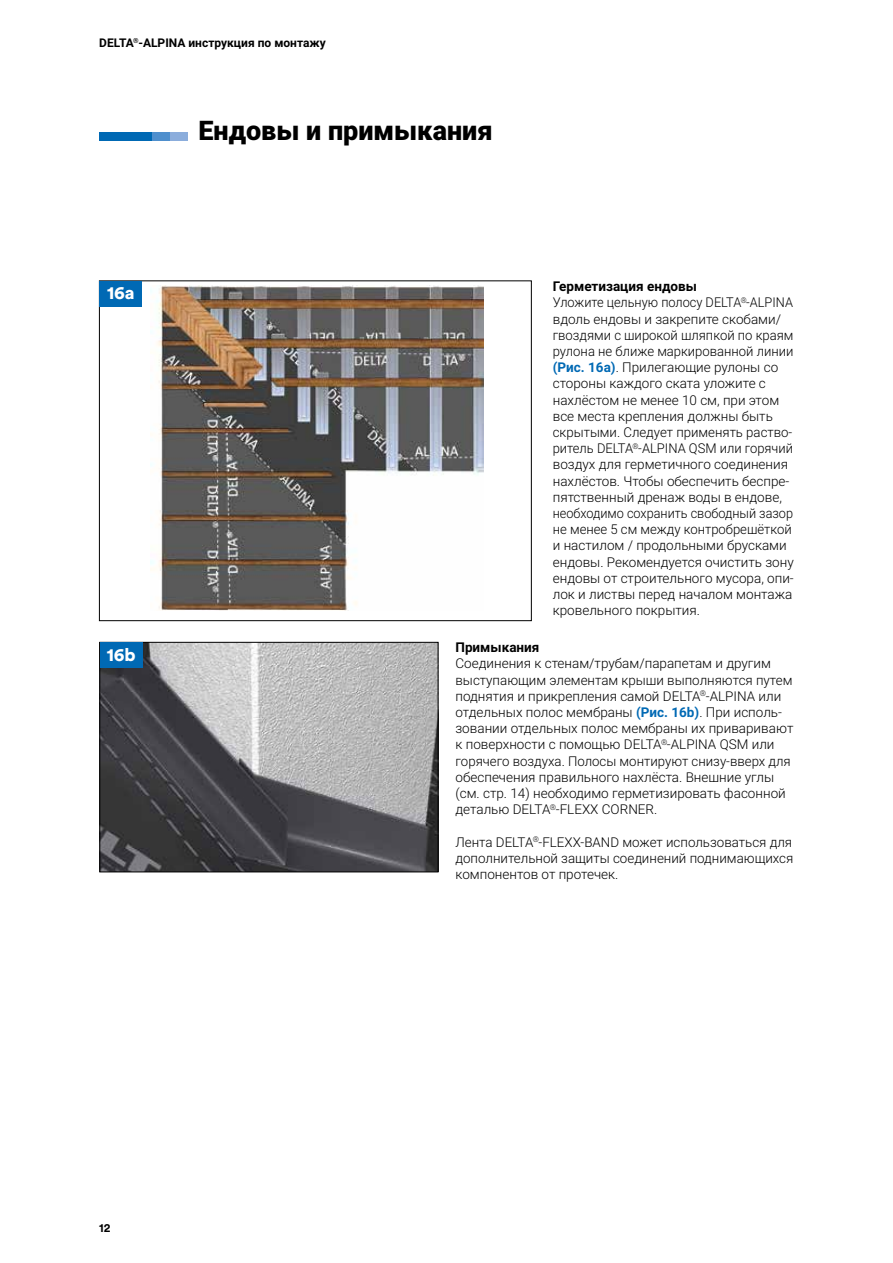
<style>
.page{position:relative;width:893px;height:1263px;background:#fff}
.page>*{position:absolute;margin:0;border:0;box-sizing:border-box;transform-origin:0 0}
.t1{font:900 27px "Roboto";color:#000}
.t2{font:900 18px "Circular XX";color:#fff}
.t3{font:300 13.5px/16.2px "Roboto";color:#000;scale:.95 1}
.t4{font:300 13.5px/16.2px "Roboto";color:#000}
.t5{font:700 13.5px "Roboto";color:#000}
.t6{font:700 12px "Roboto";color:#000}
.t7{font:700 12px "Circular XX";color:#000}
.s1{font-weight:700}
.s2{font-weight:700;color:#0069b4}
</style>
<div class="page">
<img style="left:102px;top:644px;width:334px;height:226px">
<div style="left:100px;top:642px;width:338px;height:230px;border:1px solid #000"></div>
<div style="left:100px;top:642px;width:42px;height:26px;background:#0069b4"></div>
<img style="left:151px;top:286px;width:332px;height:324px">
<div style="left:99px;top:281px;width:432px;height:340px;border:1px solid #000"></div>
<div style="left:100px;top:281px;width:42px;height:26px;background:#0069b4"></div>
<div style="left:99px;top:132px;width:53px;height:8px;background:#0069b4"></div>
<div style="left:152px;top:132px;width:18px;height:8px;background:#4f8fcd"></div>
<div style="left:170px;top:132px;width:17px;height:8px;background:#8baddc"></div>
<p class="t6" style="left:99px;top:34px;width:228px">DELTA<sup>®</sup>-ALPINA инструкция по монтажу</p>
<h2 class="t2" style="left:107px;top:280px;width:29px">16a</h2>
<h2 class="t2" style="left:107px;top:642px;width:31px">16b</h2>
<h1 class="t1" style="left:198px;top:112px;width:296px">Ендовы и примыкания</h1>
<p class="t3" style="left:553px;top:278px;width:255px"><span class="s1">Герметизация ендовы<br></span>Уложите цельную полосу DELTA<sup>®</sup>-ALPINA вдоль ендовы и закрепите скобами/ гвоздями с широкой шляпкой по краям рулона не ближе маркированной линии <span class="s2">(Рис. 16a)</span>. Прилегающие рулоны со стороны каждого ската уложите с нахлёстом не менее 10 см, при этом все места крепления должны быть скрытыми. Следует применять раство&shy;ритель DELTA<sup>®</sup>-ALPINA QSM или горячий воздух для герметичного соединения нахлёстов. Чтобы обеспечить беспре&shy;пятственный дренаж воды в ендове, необходимо сохранить свободный зазор не менее 5 см между контробрешёткой и настилом / продольными брусками ендовы. Рекомендуется очистить зону ендовы от строительного мусора, опи&shy;лок и листвы перед началом монтажа кровельного покрытия.</p>
<p class="t5" style="left:455px;top:638px;width:85px">Примыкания</p>
<p class="t4" style="left:455px;top:655px;width:339px">Соединения к стенам/трубам/парапетам и другим выступающим элементам крыши выполняются путем поднятия и прикрепления самой DELTA<sup>®</sup>-ALPINA или отдельных полос мембраны <span class="s2">(Рис. 16b)</span>. При исполь&shy;зовании отдельных полос мембраны их приваривают к поверхности с помощью DELTA<sup>®</sup>-ALPINA QSM или горячего воздуха. Полосы монтируют снизу-вверх для обеспечения правильного нахлёста. Внешние углы (см. стр. 14) необходимо герметизировать фасонной деталью DELTA<sup>®</sup>-FLEXX CORNER.</p>
<p class="t4" style="left:455px;top:833px;width:339px;text-align:justify">Лента DELTA<sup>®</sup>-FLEXX-BAND может использоваться для дополнительной защиты соединений поднимающихся компонентов от протечек.</p>
<p class="t7" style="left:99px;top:1219px;width:13px">12</p>
</div>
